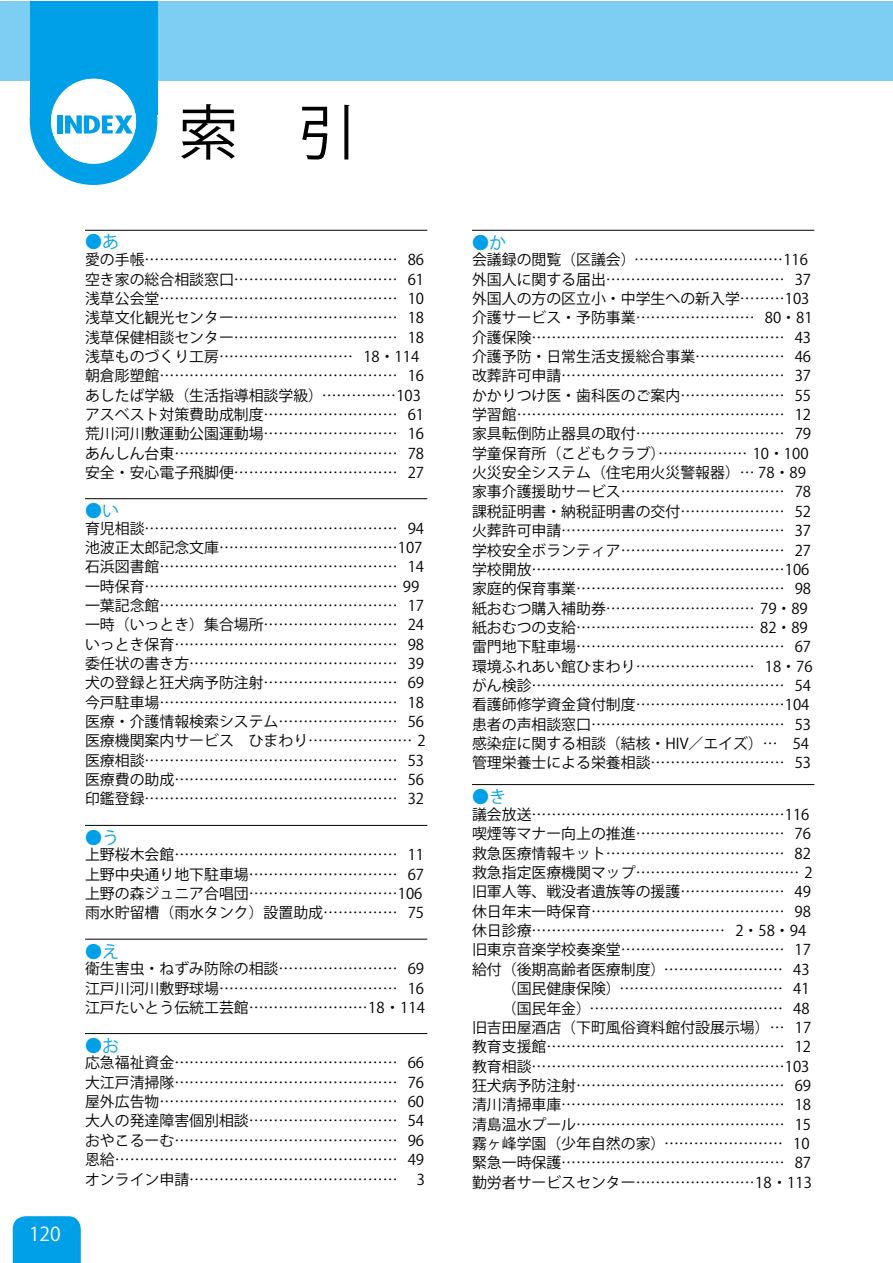
<style>
.page{position:relative;width:893px;height:1263px;background:#fff}
.page>*{position:absolute;margin:0;border:0;box-sizing:border-box;transform-origin:0 0}
.t1{font:59.55px "UD Shin Go Pr 6 N Medium 83 pv RKSJ H";color:#000}
.t2{font:19.2px "Futura Std Book 83 pv RKSJ H";color:#fff}
.t3{font:16.95px "UD Shin Go Pr 6 N Regular 83 pv RKSJ H";color:#00a0e9}
.t4{font:14.85px/19.4px "UD Shin Go Pr 6 N Light 83 pv RKSJ H";color:#000}
</style>
<div class="page">
<hr style="left:85px;top:230px;width:342px;height:1px;background:#000">
<hr style="left:85px;top:498px;width:342px;height:1px;background:#000">
<hr style="left:85px;top:825px;width:342px;height:1px;background:#000">
<hr style="left:85px;top:939px;width:342px;height:1px;background:#000">
<hr style="left:85px;top:1033px;width:342px;height:1px;background:#000">
<hr style="left:472px;top:230px;width:342px;height:1px;background:#000">
<hr style="left:472px;top:784px;width:342px;height:1px;background:#000">
<div style="left:0;top:1px;width:892px;height:80px;background:#7ecef4"></div>
<div style="left:30px;top:57px;width:127px;height:128px;background:#00a0e9;border-radius:50%"></div>
<div style="left:30px;top:1px;width:127px;height:114px;background:#00a0e9"></div>
<svg style="left:51px;top:79px;width:85px;height:85px"></svg>
<div style="left:13px;top:1216px;width:68px;height:47px;background:#00a0e9"></div>
<h1 class="t1" style="left:179px;top:99px;width:180px">索　引</h1>
<p class="t2" style="left:29px;top:1223px;width:33px">120</p>
<p class="t3" style="left:85px;top:232px;width:36px">●あ</p>
<p class="t4" style="left:85px;top:250px;width:341px">愛の手帳…………………………………………… 86空き家の総合相談窓口…………………………… 61浅草公会堂………………………………………… 10浅草文化観光センター…………………………… 18浅草保健相談センター…………………………… 18浅草ものづくり工房……………………… 18・114朝倉彫塑館………………………………………… 16あしたば学級（生活指導相談学級）……………103アスベスト対策費助成制度……………………… 61荒川河川敷運動公園運動場……………………… 16あんしん台東……………………………………… 78安全・安心電子飛脚便…………………………… 27</p>
<p class="t3" style="left:85px;top:501px;width:36px">●い</p>
<p class="t4" style="left:85px;top:519px;width:342px">育児相談…………………………………………… 94池波正太郎記念文庫………………………………107石浜図書館………………………………………… 14一時保育…………………………………………… 99一葉記念館………………………………………… 17一時（いっとき）集合場所……………………… 24いっとき保育……………………………………… 98委任状の書き方…………………………………… 39犬の登録と狂犬病予防注射……………………… 69今戸駐車場………………………………………… 18医療・介護情報検索システム…………………… 56医療機関案内サービス　ひまわり………………… 2医療相談…………………………………………… 53医療費の助成……………………………………… 56印鑑登録…………………………………………… 32</p>
<p class="t3" style="left:85px;top:828px;width:36px">●う</p>
<p class="t4" style="left:85px;top:845px;width:341px;text-align:justify">上野桜木会館……………………………………… 11上野中央通り地下駐車場………………………… 67上野の森ジュニア合唱団…………………………106雨水貯留槽（雨水タンク）設置助成…………… 75</p>
<p class="t3" style="left:85px;top:942px;width:36px">●え</p>
<p class="t4" style="left:85px;top:959px;width:341px;text-align:justify">衛生害虫・ねずみ防除の相談…………………… 69江戸川河川敷野球場……………………………… 16江戸たいとう伝統工芸館……………………18・114</p>
<p class="t3" style="left:85px;top:1036px;width:36px">●お</p>
<p class="t4" style="left:85px;top:1053px;width:341px;text-align:justify">応急福祉資金……………………………………… 66大江戸清掃隊……………………………………… 76屋外広告物………………………………………… 60大人の発達障害個別相談………………………… 54おやこるーむ……………………………………… 96恩給………………………………………………… 49オンライン申請……………………………………</p>
<p class="t4" style="left:417px;top:1170px;width:10px">3</p>
<p class="t3" style="left:472px;top:233px;width:36px">●か</p>
<p class="t4" style="left:472px;top:251px;width:342px">会議録の閲覧（区議会）…………………………116外国人に関する届出……………………………… 37外国人の方の区立小・中学生への新入学………103介護サービス・予防事業…………………… 80・81介護保険…………………………………………… 43介護予防・日常生活支援総合事業……………… 46改葬許可申請……………………………………… 37かかりつけ医・歯科医のご案内………………… 55学習館……………………………………………… 12家具転倒防止器具の取付………………………… 79学童保育所（こどもクラブ）……………… 10・100火災安全システム（住宅用火災警報器）… 78・89家事介護援助サービス…………………………… 78課税証明書・納税証明書の交付………………… 52火葬許可申請……………………………………… 37学校安全ボランティア…………………………… 27学校開放……………………………………………106家庭的保育事業…………………………………… 98紙おむつ購入補助券………………………… 79・89紙おむつの支給……………………………… 82・89雷門地下駐車場…………………………………… 67環境ふれあい館ひまわり…………………… 18・76がん検診…………………………………………… 54看護師修学資金貸付制度…………………………104患者の声相談窓口………………………………… 53感染症に関する相談（結核・HIV／エイズ）…　54管理栄養士による栄養相談……………………… 53</p>
<p class="t3" style="left:472px;top:787px;width:36px">●き</p>
<p class="t4" style="left:472px;top:805px;width:342px">議会放送……………………………………………116喫煙等マナー向上の推進………………………… 76救急医療情報キット……………………………… 82救急指定医療機関マップ…………………………… 2旧軍人等、戦没者遺族等の援護………………… 49休日年末一時保育………………………………… 98休日診療………………………………… 2・58・94旧東京音楽学校奏楽堂…………………………… 17給付（後期高齢者医療制度）…………………… 43　　（国民健康保険）…………………………… 41　　（国民年金）………………………………… 48旧吉田屋酒店（下町風俗資料館付設展示場）… 17教育支援館………………………………………… 12教育相談……………………………………………103狂犬病予防注射…………………………………… 69清川清掃車庫……………………………………… 18清島温水プール…………………………………… 15霧ヶ峰学園（少年自然の家）…………………… 10緊急一時保護……………………………………… 87勤労者サービスセンター……………………18・113</p>
</div>
